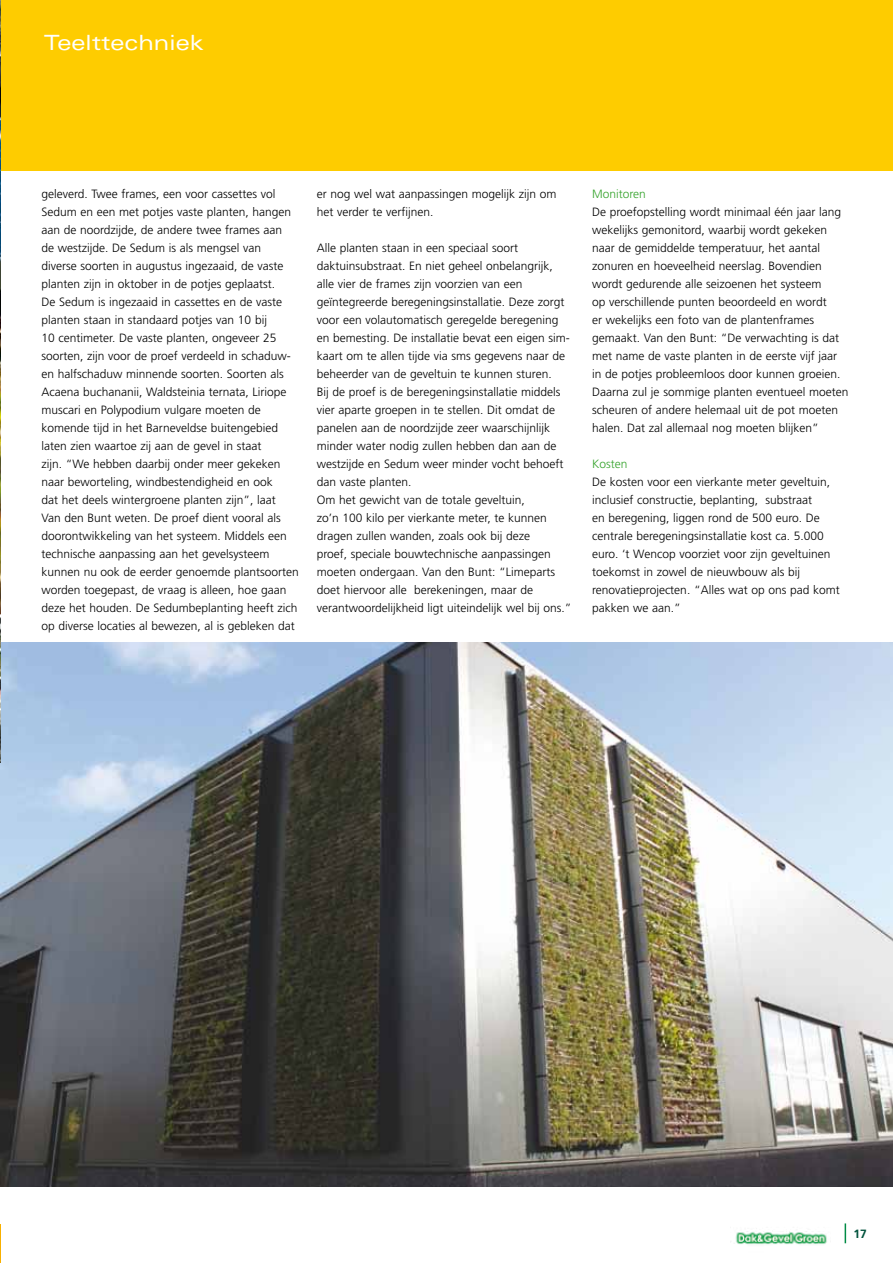
<style>
.page{position:relative;width:893px;height:1263px;background:#fff}
.page>*{position:absolute;margin:0;border:0;box-sizing:border-box;transform-origin:0 0}
.t1{font:expanded 21px "Univers";color:#fff}
.t2{font:300 12px/18px "Frutiger";color:#000}
.t3{font:300 12px "Frutiger";color:#35a32c}
.t4{font:700 12px "Frutiger";color:#00523c}
</style>
<div class="page">
<svg style="left:845px;top:1223px;width:1px;height:20px"></svg>
<img style="left:735px;top:1231px;width:92px;height:14px">
<div style="left:0;top:0;width:893px;height:170px;background:#fecc00"></div>
<img style="left:0;top:642px;width:893px;height:544px">
<img style="left:0;top:1px;width:1px;height:761px">
<hr style="left:0;top:1224px;width:1px;height:39px;background:#f8b000">
<h1 class="t1" style="left:44px;top:30px;width:161px">Teelttechniek</h1>
<p class="t2" style="left:41px;top:185px;width:259px">geleverd. Twee frames, een voor cassettes vol Sedum en een met potjes vaste planten, hangen aan de noordzijde, de andere twee frames aan<br>de westzijde. De Sedum is als mengsel van diverse soorten in augustus ingezaaid, de vaste planten zijn in oktober in de potjes geplaatst.<br>De Sedum is ingezaaid in cassettes en de vaste planten staan in standaard potjes van 10 bij<br>10 centimeter. De vaste planten, ongeveer 25 soorten, zijn voor de proef verdeeld in schaduw&shy;en halfschaduw minnende soorten. Soorten als Acaena buchananii, Waldsteinia ternata, Liriope muscari en Polypodium vulgare moeten de komende tijd in het Barneveldse buitengebied laten zien waartoe zij aan de gevel in staat<br>zijn. “We hebben daarbij onder meer gekeken naar beworteling, windbestendigheid en ook<br>dat het deels wintergroene planten zijn”, laat<br>Van den Bunt weten. De proef dient vooral als doorontwikkeling van het systeem. Middels een technische aanpassing aan het gevelsysteem kunnen nu ook de eerder genoemde plantsoorten worden toegepast, de vraag is alleen, hoe gaan deze het houden. De Sedumbeplanting heeft zich op diverse locaties al bewezen, al is gebleken dat</p>
<p class="t2" style="left:317px;top:185px;width:241px">er nog wel wat aanpassingen mogelijk zijn om het verder te verfijnen.</p>
<p class="t2" style="left:317px;top:239px;width:256px">Alle planten staan in een speciaal soort daktuinsubstraat. En niet geheel onbelangrijk, alle vier de frames zijn voorzien van een geïntegreerde beregeningsinstallatie. Deze zorgt voor een volautomatisch geregelde beregening en bemesting. De installatie bevat een eigen sim&shy;kaart om te allen tijde via sms gegevens naar de beheerder van de geveltuin te kunnen sturen.<br>Bij de proef is de beregeningsinstallatie middels vier aparte groepen in te stellen. Dit omdat de panelen aan de noordzijde zeer waarschijnlijk minder water nodig zullen hebben dan aan de westzijde en Sedum weer minder vocht behoeft dan vaste planten.<br>Om het gewicht van de totale geveltuin,<br>zo’n 100 kilo per vierkante meter, te kunnen dragen zullen wanden, zoals ook bij deze<br>proef, speciale bouwtechnische aanpassingen moeten ondergaan. Van den Bunt: “Limeparts doet hiervoor alle berekeningen, maar de verantwoordelijkheid ligt uiteindelijk wel bij ons.”</p>
<p class="t3" style="left:592px;top:187px;width:55px">Monitoren</p>
<p class="t2" style="left:592px;top:203px;width:258px">De proefopstelling wordt minimaal één jaar lang wekelijks gemonitord, waarbij wordt gekeken naar de gemiddelde temperatuur, het aantal zonuren en hoeveelheid neerslag. Bovendien wordt gedurende alle seizoenen het systeem<br>op verschillende punten beoordeeld en wordt<br>er wekelijks een foto van de plantenframes gemaakt. Van den Bunt: “De verwachting is dat met name de vaste planten in de eerste vijf jaar in de potjes probleemloos door kunnen groeien.<br>Daarna zul je sommige planten eventueel moeten scheuren of andere helemaal uit de pot moeten halen. Dat zal allemaal nog moeten blijken”</p>
<p class="t3" style="left:592px;top:457px;width:37px">Kosten</p>
<p class="t2" style="left:592px;top:473px;width:249px">De kosten voor een vierkante meter geveltuin, inclusief constructie, beplanting, substraat<br>en beregening, liggen rond de 500 euro. De centrale beregeningsinstallatie kost ca. 5.000 euro. ‘t Wencop voorziet voor zijn geveltuinen toekomst in zowel de nieuwbouw als bij renovatieprojecten. “Alles wat op ons pad komt pakken we aan.”</p>
<p class="t4" style="left:853px;top:1227px;width:15px">17</p>
</div>
